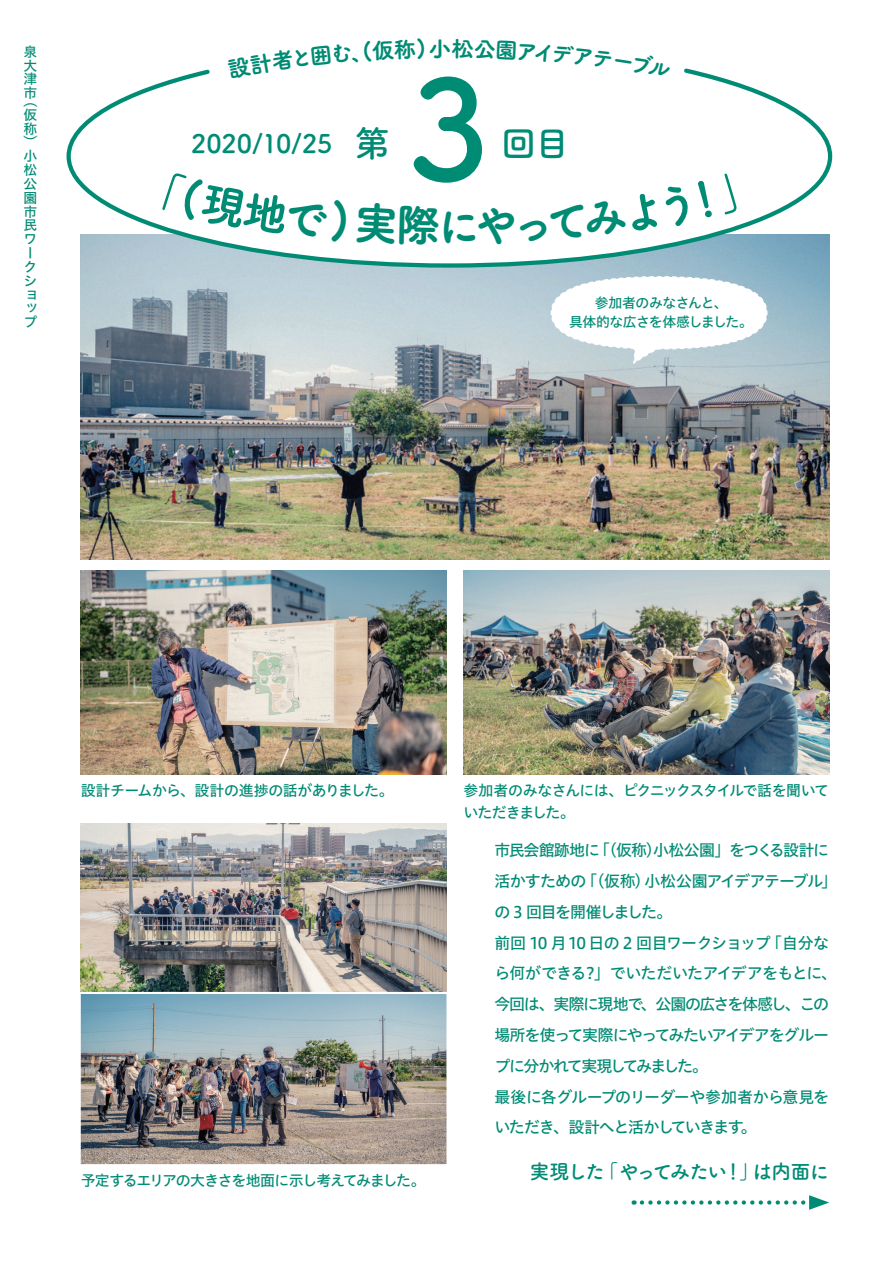
<style>
.page{position:relative;width:893px;height:1263px;background:#fff}
.page>*{position:absolute;margin:0;border:0;box-sizing:border-box;transform-origin:0 0}
.t1{font:700 137.1px "Tsuku B Rd Gothic";color:#008b74}
.t2{font:44.7px "Tsuku A Rd Gothic Std E";color:#008b74}
.t3{font:700 36.15px "Tsuku B Rd Gothic";color:#008b74}
.t4{font:700 25.5px "Tsuku A Rd Gothic";color:#008b74}
.t5{font:22.35px "Tsuku A Rd Gothic Std E";color:#008b74}
.t6{font:20.25px "Tsuku A Rd Gothic Std B";letter-spacing:-.085em;color:#008b74}
.t7{font:15.9px/30.8px "Hiragino UD Sans Std W5";letter-spacing:-.07em;color:#008b74}
.t8{font:15.9px/30.8px "Hiragino UD Sans Std W5";letter-spacing:-.05em;color:#008b74}
.t9{font:15.9px "Hiragino UD Sans Std W5";letter-spacing:-.105em;color:#008b74}
.t10{font:15.9px "Hiragino UD Sans Std W5";letter-spacing:-.035em;color:#008b74}
.t11{font:15.9px "Hiragino UD Sans Std W5";letter-spacing:-.09em;color:#008b74}
.t12{font:14.85px "Hiragino UD Sans Std W5";letter-spacing:-.08em;color:#008b74}
.t13{font:14.85px "Hiragino UD Sans Std W5";letter-spacing:-.06em;color:#008b74}
.t14{font:14.85px "Hiragino UD Sans Std W5";letter-spacing:-.035em;color:#008b74}
.t15{font:13.8px/13.8px "Hiragino UD Sans Std W5";letter-spacing:-.04em;color:#008b74}
</style>
<div class="page">
<img style="left:81px;top:270px;width:748px;height:290px">
<svg style="left:66px;top:68px;width:767px;height:202px"></svg>
<img style="left:81px;top:824px;width:365px;height:167px">
<img style="left:80px;top:991px;width:367px;height:174px">
<svg style="left:642px;top:1195px;width:187px;height:15px"></svg>
<img style="left:81px;top:570px;width:365px;height:204px">
<img style="left:463px;top:571px;width:366px;height:203px">
<svg style="left:550px;top:275px;width:218px;height:90px"></svg>
<svg style="left:452px;top:68px;width:219px;height:9px"></svg>
<svg style="left:227px;top:68px;width:197px;height:11px"></svg>
<svg style="left:697px;top:173px;width:41px;height:45px"></svg>
<svg style="left:356px;top:202px;width:83px;height:44px"></svg>
<svg style="left:478px;top:184px;width:213px;height:61px"></svg>
<svg style="left:162px;top:171px;width:186px;height:72px"></svg>
<p class="t15" style="left:23px;top:44px;width:15px;text-align:justify">泉大津市</p>
<p class="t15" style="left:23px;top:93px;width:15px">（</p>
<p class="t15" style="left:23px;top:107px;width:15px">仮称</p>
<p class="t15" style="left:23px;top:135px;width:15px">）</p>
<p class="t15" style="left:23px;top:148px;width:15px">小松公園市民ワークショップ</p>
<h3 class="t4" style="left:191px;top:123px;width:143px">2020/10/25</h3>
<h3 class="t5" style="left:429px;top:31px;width:24px">小</h3>
<h1 class="t1" style="left:408px;top:22px;width:84px">3</h1>
<h3 class="t3" style="left:355px;top:115px;width:217px">第　　　回目</h3>
<h2 class="t2" style="left:436px;top:190px;width:46px">に</h2>
<p class="t15" style="left:569px;top:292px;width:185px;line-height:19.2px;text-align:center">参加者のみなさんと、<br>具体的な広さを体感しました。</p>
<p class="t14" style="left:81px;top:779px;width:314px">設計チームから、設計の進捗の話がありました。</p>
<p class="t12" style="left:81px;top:1169px;width:347px">予定するエリアの大きさを地面に示し考えてみました。</p>
<p class="t13" style="left:463px;top:779px;width:367px">参加者のみなさんには、ピクニックスタイルで話を聞いて</p>
<p class="t12" style="left:463px;top:801px;width:113px">いただきました。</p>
<p class="t8" style="left:594px;top:834px;width:236px">「（仮称小松公園」をつくる設計に</p>
<p class="t7" style="left:646px;top:834px;width:17px">）</p>
<p class="t7" style="left:494px;top:834px;width:107px">市民会館跡地に</p>
<p class="t7" style="left:644px;top:864px;width:194px">小松公園アイデアテーブル「</p>
<p class="t7" style="left:581px;top:864px;width:71px">「（仮称）</p>
<p class="t7" style="left:494px;top:864px;width:180px">活かすための<br>の 3 回目を開催しました。</p>
<p class="t7" style="left:766px;top:926px;width:65px">「自分な</p>
<p class="t8" style="left:582px;top:926px;width:256px;text-indent:-88px">前回 10 月 10 日の 2 回目ワークショップ<br>？」でいただいたアイデアをもとに、</p>
<p class="t7" style="left:494px;top:957px;width:94px">ら何ができる</p>
<p class="t7" style="left:494px;top:988px;width:150px">今回は、実際に現地で</p>
<p class="t7" style="left:494px;top:1019px;width:336px">場所を使って実際にやってみたいアイデアをグルー</p>
<p class="t9" style="left:494px;top:1054px;width:215px">プに分かれて実現してみました。</p>
<p class="t10" style="left:494px;top:1084px;width:336px">最後に各グループのリーダーや参加者から意見を</p>
<p class="t7" style="left:741px;top:1111px;width:17px">。</p>
<p class="t9" style="left:641px;top:992px;width:190px">、公園の広さを体感し、この</p>
<p class="t11" style="left:494px;top:1115px;width:251px">いただき、設計へと活かしていきます</p>
<p class="t6" style="left:530px;top:1155px;width:77px">実現した</p>
<p class="t6" style="left:598px;top:1155px;width:131px">「やってみたい</p>
<p class="t6" style="left:723px;top:1155px;width:38px">！」</p>
<p class="t6" style="left:752px;top:1155px;width:79px">は内面に</p>
</div>
